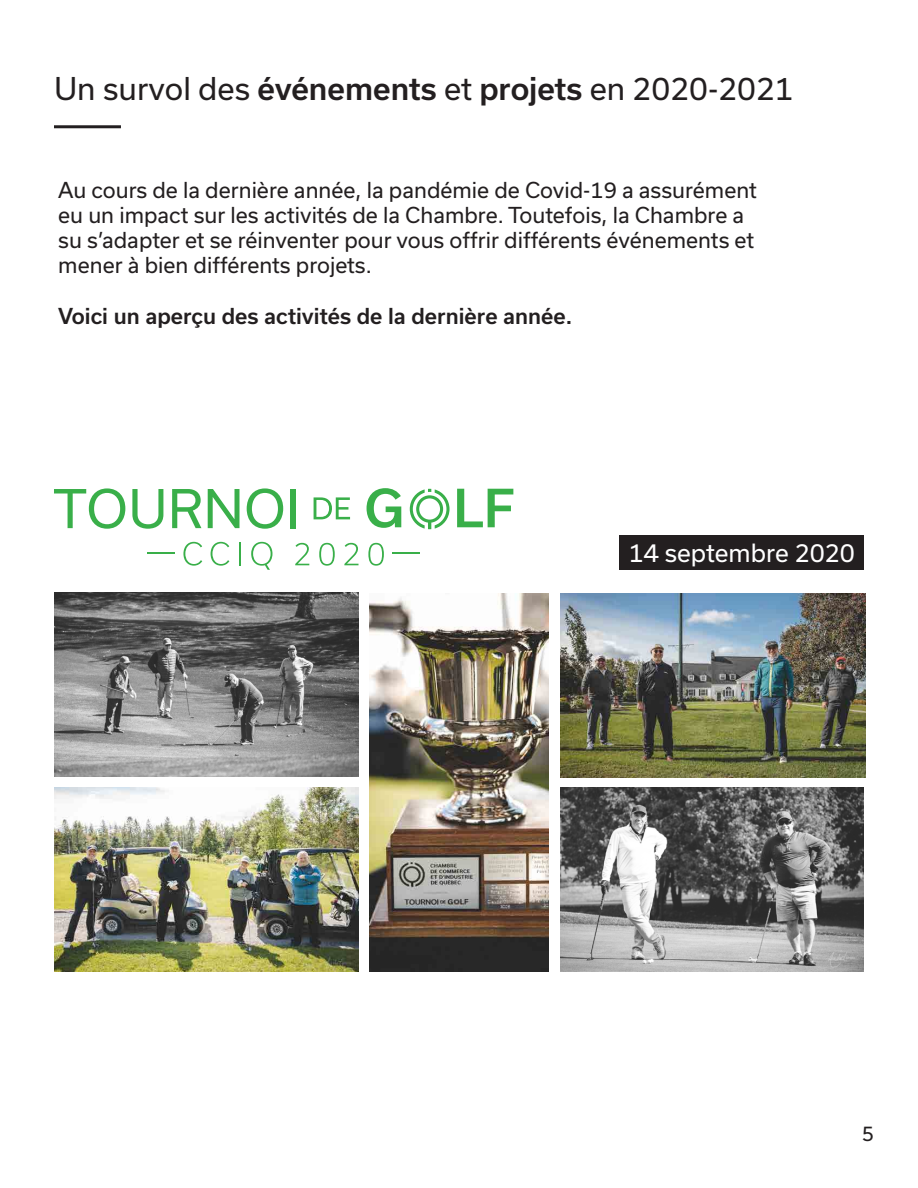
<style>
.page{position:relative;width:918px;height:1188px;background:#fff}
.page>*{position:absolute;margin:0;border:0;box-sizing:border-box;transform-origin:0 0}
.t1{font:30px "Usual";color:#231f20}
.t2{font:24px "Usual";color:#fff}
.t3{font:21px/25.2px "Usual";color:#231f20}
.t4{font:500 21px "Usual";color:#231f20}
.t5{font:19.5px "Usual";color:#231f20}
.s1{font-weight:500}
</style>
<div class="page">
<div style="left:620px;top:536px;width:244px;height:34px;background:#231f20"></div>
<hr style="left:54px;top:125px;width:67px;height:3px;background:#231f20">
<img style="left:54px;top:593px;width:305px;height:183px">
<img style="left:54px;top:788px;width:305px;height:183px">
<img style="left:369px;top:594px;width:180px;height:377px">
<img style="left:560px;top:594px;width:305px;height:183px">
<img style="left:560px;top:788px;width:304px;height:183px">
<svg style="left:54px;top:488px;width:71px;height:41px"></svg>
<svg style="left:132px;top:489px;width:31px;height:40px"></svg>
<svg style="left:172px;top:489px;width:29px;height:39px"></svg>
<svg style="left:208px;top:489px;width:31px;height:39px"></svg>
<svg style="left:247px;top:488px;width:36px;height:41px"></svg>
<div style="left:290px;top:489px;width:6px;height:39px;background:#39af49"></div>
<svg style="left:367px;top:488px;width:34px;height:40px"></svg>
<svg style="left:457px;top:489px;width:56px;height:38px"></svg>
<svg style="left:410px;top:489px;width:40px;height:40px"></svg>
<hr style="left:147px;top:552px;width:27px;height:2px;background:#39af49">
<hr style="left:393px;top:552px;width:27px;height:2px;background:#39af49">
<svg style="left:314px;top:497px;width:36px;height:22px"></svg>
<svg style="left:183px;top:542px;width:19px;height:24px"></svg>
<svg style="left:211px;top:542px;width:18px;height:24px"></svg>
<hr style="left:239px;top:542px;width:2px;height:23px;background:#39af49">
<svg style="left:251px;top:542px;width:21px;height:28px"></svg>
<svg style="left:295px;top:543px;width:14px;height:22px"></svg>
<svg style="left:319px;top:543px;width:16px;height:23px"></svg>
<svg style="left:344px;top:543px;width:15px;height:22px"></svg>
<svg style="left:368px;top:543px;width:16px;height:23px"></svg>
<p class="t1" style="left:54px;top:71px;width:741px">Un survol des <span class="s1">événements</span> et <span class="s1">projets</span> en 2020-2021</p>
<p class="t3" style="left:58px;top:177px;width:700px">Au cours de la dernière année, la pandémie de Covid-19 a assurément eu un impact sur les activités de la Chambre. Toutefois, la Chambre a su s’adapter et se réinventer pour vous offrir différents événements et mener à bien différents projets.</p>
<p class="t4" style="left:58px;top:304px;width:516px">Voici un aperçu des activités de la dernière année.</p>
<p class="t2" style="left:629px;top:540px;width:228px">14 septembre 2020</p>
<p class="t5" style="left:862px;top:1122px;width:14px">5</p>
</div>
